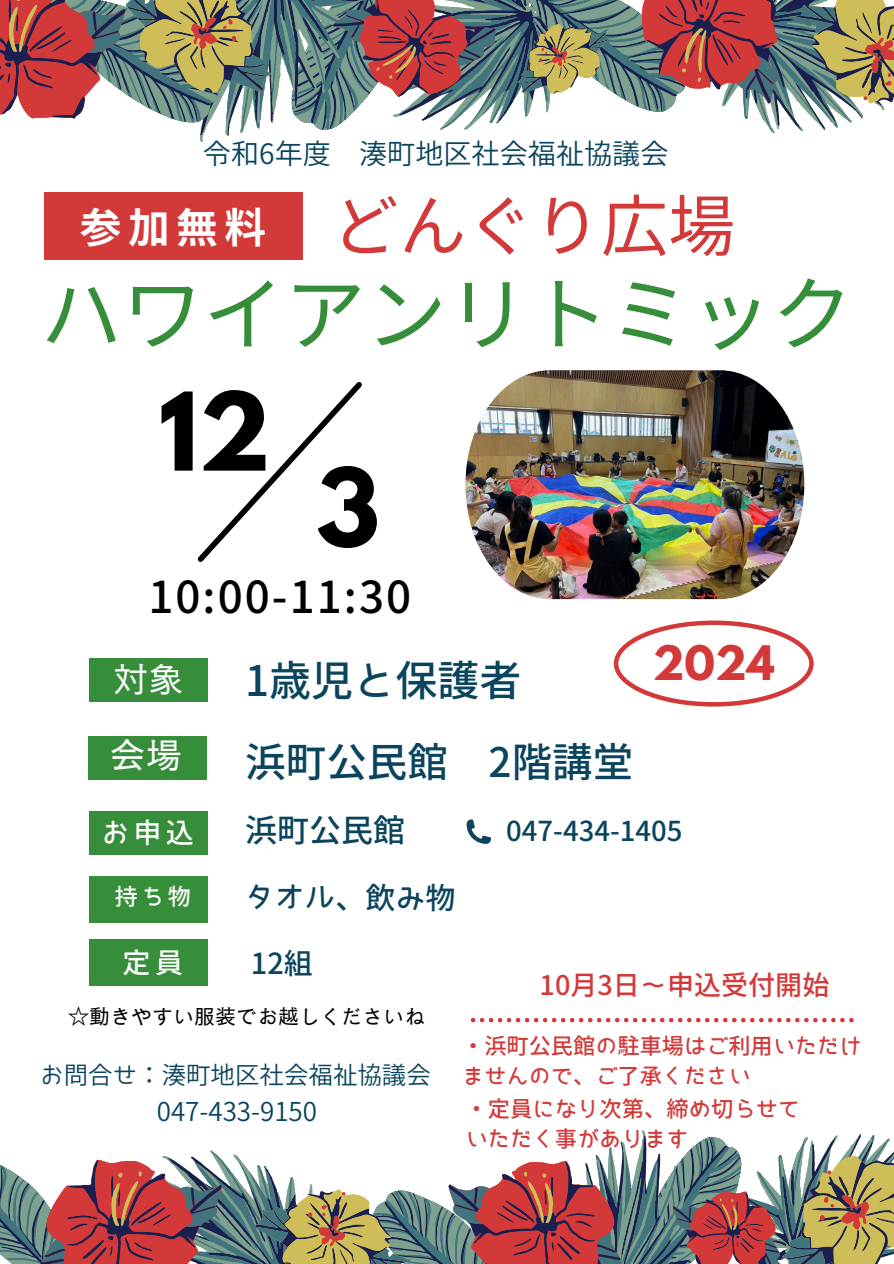
<style>
.page{position:relative;width:894px;height:1264px;background:#fff}
.page>*{position:absolute;margin:0;border:0;box-sizing:border-box;transform-origin:0 0}
.t1{font:700 95.85px "League Spartan";color:#000}
.t2{font:81.15px "Noto Sans CJ Ksc";color:#368d3a}
.t3{font:67.2px "Noto Sans CJ Ksc";color:#d43939}
.t4{font:500 43.95px "Noto Sans JP";letter-spacing:.045em;color:#000}
.t5{font:700 42px "Bokutachino Gothic 2";color:#0a445d}
.t6{font:700 42px "League Spartan";color:#d43939}
.t7{font:700 41.7px "Noto Sans JP";color:#fff}
.t8{font:700 40.5px "Bokutachino Gothic 2";color:#0a445d}
.t9{font:36.15px "Canva Cezanne Pro N M";color:#fff}
.t10{font:35.25px "Canva Cezanne Pro N M";color:#fffefe}
.t11{font:700 31.95px "Bokutachino Gothic 2";color:#0a445d}
.t12{font:700 30px "Bokutachino Gothic 2";color:#0a445d}
.t13{font:700 28.95px "Bokutachino Gothic 2";color:#0a445d}
.t14{font:28.05px "Bokutachino Gothic 2";color:#0a445d}
.t15{font:700 28.05px "Bokutachino Gothic 2";color:#fff}
.t16{font:700 27.45px "Bokutachino Gothic 2";color:#0a445d}
.t17{font:700 27px "Bokutachino Gothic 2";color:#d43939}
.t18{font:25.95px "Bokutachino Gothic 2";color:#0a445d}
.t19{font:24.45px "Bokutachino Gothic 2";color:#0a445d}
.t20{font:700 22.95px "Bokutachino Gothic 2";color:#fff}
.t21{font:700 22.35px "Bokutachino Gothic 2";color:#d43939}
.t22{font:700 22.2px/30.3px "Bokutachino Gothic 2";color:#d43939}
.t23{font:21px "Canva Cezanne Pro N M";color:#000}
</style>
<div class="page">
<svg style="left:0;top:1130px;width:893px;height:133px"></svg>
<svg style="left:0;top:0;width:893px;height:142px"></svg>
<svg style="left:197px;top:382px;width:165px;height:180px"></svg>
<div style="left:44px;top:192px;width:258px;height:67px;background:#d43939"></div>
<svg style="left:613px;top:620px;width:200px;height:86px"></svg>
<img style="left:465px;top:370px;width:339px;height:229px">
<div style="left:89px;top:658px;width:118px;height:44px;background:#368d3a"></div>
<div style="left:89px;top:811px;width:118px;height:43px;background:#368d3a"></div>
<div style="left:88px;top:735px;width:118px;height:44px;background:#368d3a"></div>
<svg style="left:466px;top:819px;width:25px;height:24px"></svg>
<div style="left:89px;top:876px;width:118px;height:46px;background:#368d3a"></div>
<svg style="left:470px;top:1017px;width:383px;height:5px"></svg>
<div style="left:89px;top:939px;width:118px;height:46px;background:#368d3a"></div>
<p class="t14" style="left:203px;top:139px;width:467px">令和6年度 湊町地区社会福祉協議会</p>
<p class="t3" style="left:332px;top:173px;width:405px">どんぐり広場</p>
<p class="t2" style="left:41px;top:250px;width:813px">ハワイアンリトミック</p>
<p class="t7" style="left:80px;top:195px;width:188px">参加無料</p>
<p class="t1" style="left:159px;top:384px;width:113px">12</p>
<p class="t1" style="left:316px;top:460px;width:65px">3</p>
<p class="t4" style="left:148px;top:562px;width:264px">10:00-11:30</p>
<p class="t10" style="left:113px;top:661px;width:72px">対象</p>
<p class="t9" style="left:109px;top:736px;width:74px">会場</p>
<p class="t5" style="left:245px;top:659px;width:278px">1歳児と保護者</p>
<p class="t8" style="left:245px;top:741px;width:389px">浜町公民館 2階講堂</p>
<p class="t6" style="left:652px;top:642px;width:123px">2024</p>
<h2 class="t15" style="left:101px;top:818px;width:94px">お申込</h2>
<h4 class="t11" style="left:245px;top:814px;width:161px">浜町公民館</h4>
<h1 class="t16" style="left:506px;top:816px;width:178px">047-434-1405</h1>
<p class="t20" style="left:115px;top:885px;width:77px">持ち物</p>
<p class="t12" style="left:245px;top:882px;width:212px">タオル、飲み物</p>
<p class="t13" style="left:251px;top:948px;width:63px">12組</p>
<p class="t15" style="left:123px;top:948px;width:62px">定員</p>
<p class="t23" style="left:68px;top:1005px;width:358px">☆動きやすい服装でお越しくださいね</p>
<h4 class="t19" style="left:39px;top:1062px;width:393px">お問合せ：湊町地区社会福祉協議会</h4>
<h3 class="t18" style="left:157px;top:1097px;width:162px">047-433-9150</h3>
<h5 class="t17" style="left:539px;top:971px;width:291px">10月 3日～申込受付開始</h5>
<h6 class="t22" style="left:462px;top:1029px;width:400px">・浜町公民館の駐車場はご利用いただけませんので、ご了承ください</h6>
<h6 class="t21" style="left:465px;top:1096px;width:336px">・定員になり次第、締め切らせて</h6>
<h5 class="t21" style="left:465px;top:1127px;width:225px">いただく事があります</h5>
</div>
